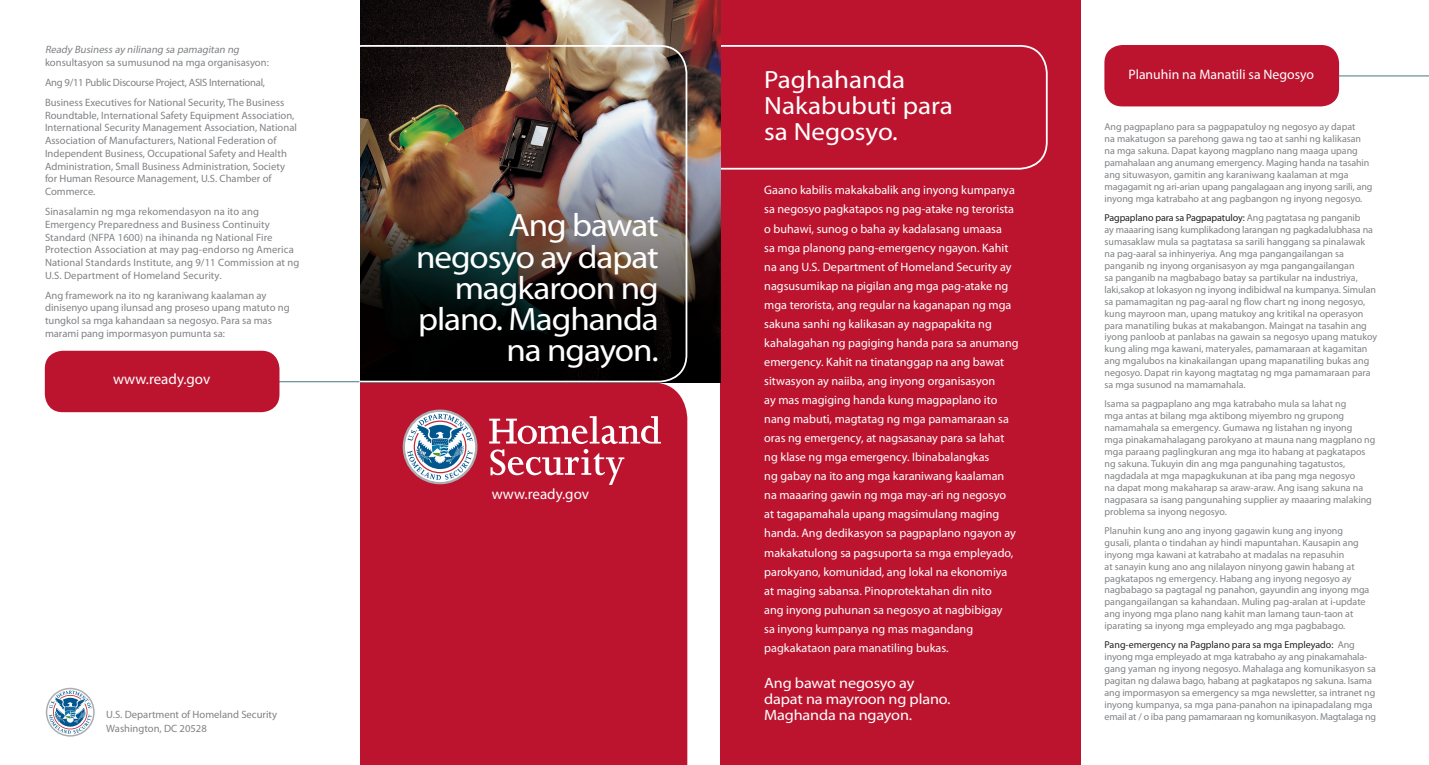
<style>
.page{position:relative;width:1429px;height:765px;background:#fff}
.page>*{position:absolute;margin:0;border:0;box-sizing:border-box;transform-origin:0 0}
.t1{font:32.5px/31.2px "Myriad Pro";letter-spacing:-.03em;color:#fff;text-align:right;scale:1.08 1}
.t2{font:25px/26.2px "Myriad Pro";color:#fff;scale:1.08 1}
.t3{font:15px/16.2px "Myriad Pro";letter-spacing:-.01em;color:#fff;scale:1.08 1}
.t4{font:15px "Myriad Pro";letter-spacing:-.01em;color:#fff}
.t5{font:13.75px "Myriad Pro";color:#fff}
.t6{font:12.25px/19px "Myriad Pro";color:#fff}
.t7{font:10.62px/12.8px "Myriad Pro";color:#808285}
.t8{font:10px/11.9px "Myriad Pro";color:#808285}
.s1{font-style:italic}
.s2{color:#231f20}
</style>
<div class="page">
<div style="left:360px;top:382px;width:327px;height:383px;background:#bc142f"></div>
<div style="left:720px;top:0;width:360px;height:765px;background:#bc142f"></div>
<div style="left:695px;top:45px;width:353px;height:125px;border:2px solid #fff;border-radius:27px"></div>
<hr style="left:1168px;top:75px;width:261px;height:2px;background:#6b939a">
<div style="left:1104px;top:45px;width:235px;height:61px;background:#bc142f;border-radius:18px"></div>
<img style="left:360px;top:0;width:360px;height:382px">
<svg style="left:403px;top:410px;width:74px;height:74px"></svg>
<svg style="left:489px;top:416px;width:172px;height:69px;background:#c9445a"></svg>
<div style="left:334px;top:45px;width:353px;height:337px;border:2px solid #fff;border-radius:27px"></div>
<hr style="left:109px;top:381px;width:250px;height:1px;background:#6b939a">
<div style="left:45px;top:351px;width:234px;height:61px;background:#bc142f;border-radius:18px"></div>
<svg style="left:46px;top:688px;width:49px;height:49px"></svg>
<p class="t7" style="left:45px;top:43px;width:225px"><span class="s1">Ready Business ay nilinang sa pamagitan ng </span>konsultasyon sa sumusunod na mga organisasyon:</p>
<p class="t7" style="left:45px;top:72px;width:241px;line-height:20px">Ang 9/11 Public Discourse Project, ASIS International,<br>Business Executives for National Security, The Business</p>
<p class="t7" style="left:45px;top:108px;width:253px">Roundtable, International Safety Equipment Association, International Security Management Association, National Association of Manufacturers, National Federation of Independent Business, Occupational Safety and Health Administration, Small Business Administration, Society for Human Resource Management, U.S. Chamber of Commerce.</p>
<p class="t7" style="left:45px;top:205px;width:256px">Sinasalamin ng mga rekomendasyon na ito ang Emergency Preparedness and Business Continuity Standard (NFPA 1600) na ihinanda ng National Fire Protection Association at may pag-endorso ng America National Standards Institute, ang 9/11 Commission at ng U.S. Department of Homeland Security.</p>
<p class="t7" style="left:45px;top:289px;width:246px">Ang framework na ito ng karaniwang kaalaman ay dinisenyo upang ilunsad ang proseso upang matuto ng tungkol sa mga kahandaan sa negosyo. Para sa mas marami pang impormasyon pumunta sa:</p>
<p class="t4" style="left:113px;top:370px;width:99px">www.ready.gov</p>
<p class="t7" style="left:106px;top:708px;width:172px;line-height:13.1px">U.S. Department of Homeland Security<br>Washington, DC 20528</p>
<h1 class="t1" style="left:416px;top:209px;width:226px">Ang bawat negosyo ay dapat magkaroon ng plano. Maghanda na ngayon.</h1>
<p class="t4" style="left:492px;top:485px;width:99px">www.ready.gov</p>
<h2 class="t2" style="left:764px;top:66px;width:176px">Paghahanda<br>Nakabubuti para sa Negosyo.</h2>
<p class="t6" style="left:764px;top:181px;width:256px">Gaano kabilis makakabalik ang inyong kumpanya sa negosyo pagkatapos ng pag-atake ng terorista o buhawi, sunog o baha ay kadalasang umaasa<br>sa mga planong pang-emergency ngayon. Kahit na ang U.S. Department of Homeland Security ay nagsusumikap na pigilan ang mga pag-atake ng mga terorista, ang regular na kaganapan ng mga sakuna sanhi ng kalikasan ay nagpapakita ng kahalagahan ng pagiging handa para sa anumang emergency. Kahit na tinatanggap na ang bawat sitwasyon ay naiiba, ang inyong organisasyon<br>ay mas magiging handa kung magpaplano ito nang mabuti, magtatag ng mga pamamaraan sa oras ng emergency, at nagsasanay para sa lahat ng klase ng mga emergency. Ibinabalangkas<br>ng gabay na ito ang mga karaniwang kaalaman na maaaring gawin ng mga may-ari ng negosyo at tagapamahala upang magsimulang maging handa. Ang dedikasyon sa pagpaplano ngayon ay makakatulong sa pagsuporta sa mga empleyado, parokyano, komunidad, ang lokal na ekonomiya at maging sabansa. Pinoprotektahan din nito<br>ang inyong puhunan sa negosyo at nagbibigay<br>sa inyong kumpanya ng mas magandang pagkakataon para manatiling bukas.</p>
<p class="t3" style="left:764px;top:674px;width:174px">Ang bawat negosyo ay dapat na mayroon ng plano.<br>Maghanda na ngayon.</p>
<h2 class="t5" style="left:1128px;top:66px;width:187px">Planuhin na Manatili sa Negosyo</h2>
<p class="t8" style="left:1104px;top:121px;width:269px">Ang pagpaplano para sa pagpapatuloy ng negosyo ay dapat<br>na makatugon sa parehong gawa ng tao at sanhi ng kalikasan na mga sakuna. Dapat kayong magplano nang maaga upang pamahalaan ang anumang emergency. Maging handa na tasahin ang situwasyon, gamitin ang karaniwang kaalaman at mga magagamit ng ari-arian upang pangalagaan ang inyong sarili, ang inyong mga katrabaho at ang pagbangon ng inyong negosyo.</p>
<p class="t8" style="left:1104px;top:212px;width:274px"><span class="s2">Pagpaplano para sa Pagpapatuloy:</span> Ang pagtatasa ng panganib<br>ay maaaring isang kumplikadong larangan ng pagkadalubhasa na sumasaklaw mula sa pagtatasa sa sarili hanggang sa pinalawak na pag-aaral sa inhinyeriya. Ang mga pangangailangan sa panganib ng inyong organisasyon ay mga pangangailangan<br>sa panganib na magbabago batay sa partikular na industriya, laki,sakop at lokasyon ng inyong indibidwal na kumpanya. Simulan sa pamamagitan ng pag-aaral ng flow chart ng inong negosyo, kung mayroon man, upang matukoy ang kritikal na operasyon para manatiling bukas at makabangon. Maingat na tasahin ang iyong panloob at panlabas na gawain sa negosyo upang matukoy kung aling mga kawani, materyales, pamamaraan at kagamitan ang mgalubos na kinakailangan upang mapanatiling bukas ang negosyo. Dapat rin kayong magtatag ng mga pamamaraan para sa mga susunod na mamamahala.</p>
<p class="t8" style="left:1104px;top:398px;width:272px">Isama sa pagpaplano ang mga katrabaho mula sa lahat ng<br>mga antas at bilang mga aktibong miyembro ng grupong namamahala sa emergency. Gumawa ng listahan ng inyong<br>mga pinakamahalagang parokyano at mauna nang magplano ng mga paraang paglingkuran ang mga ito habang at pagkatapos ng sakuna. Tukuyin din ang mga pangunahing tagatustos, nagdadala at mga mapagkukunan at iba pang mga negosyo<br>na dapat mong makaharap sa araw-araw. Ang isang sakuna na nagpasara sa isang pangunahing supplier ay maaaring malaking problema sa inyong negosyo.</p>
<p class="t8" style="left:1104px;top:524px;width:266px">Planuhin kung ano ang inyong gagawin kung ang inyong gusali, planta o tindahan ay hindi mapuntahan. Kausapin ang inyong mga kawani at katrabaho at madalas na repasuhin<br>at sanayin kung ano ang nilalayon ninyong gawin habang at pagkatapos ng emergency. Habang ang inyong negosyo ay nagbabago sa pagtagal ng panahon, gayundin ang inyong mga pangangailangan sa kahandaan. Muling pag-aralan at i-update ang inyong mga plano nang kahit man lamang taun-taon at iparating sa inyong mga empleyado ang mga pagbabago.</p>
<p class="t8" style="left:1104px;top:639px;width:273px"><span class="s2">Pang-emergency na Pagplano para sa mga Empleyado:</span> Ang inyong mga empleyado at mga katrabaho ay ang pinakamahala&shy;gang yaman ng inyong negosyo. Mahalaga ang komunikasyon sa pagitan ng dalawa bago, habang at pagkatapos ng sakuna. Isama ang impormasyon sa emergency sa mga newsletter, sa intranet ng inyong kumpanya, sa mga pana-panahon na ipinapadalang mga email at / o iba pang pamamaraan ng komunikasyon. Magtalaga ng</p>
</div>
